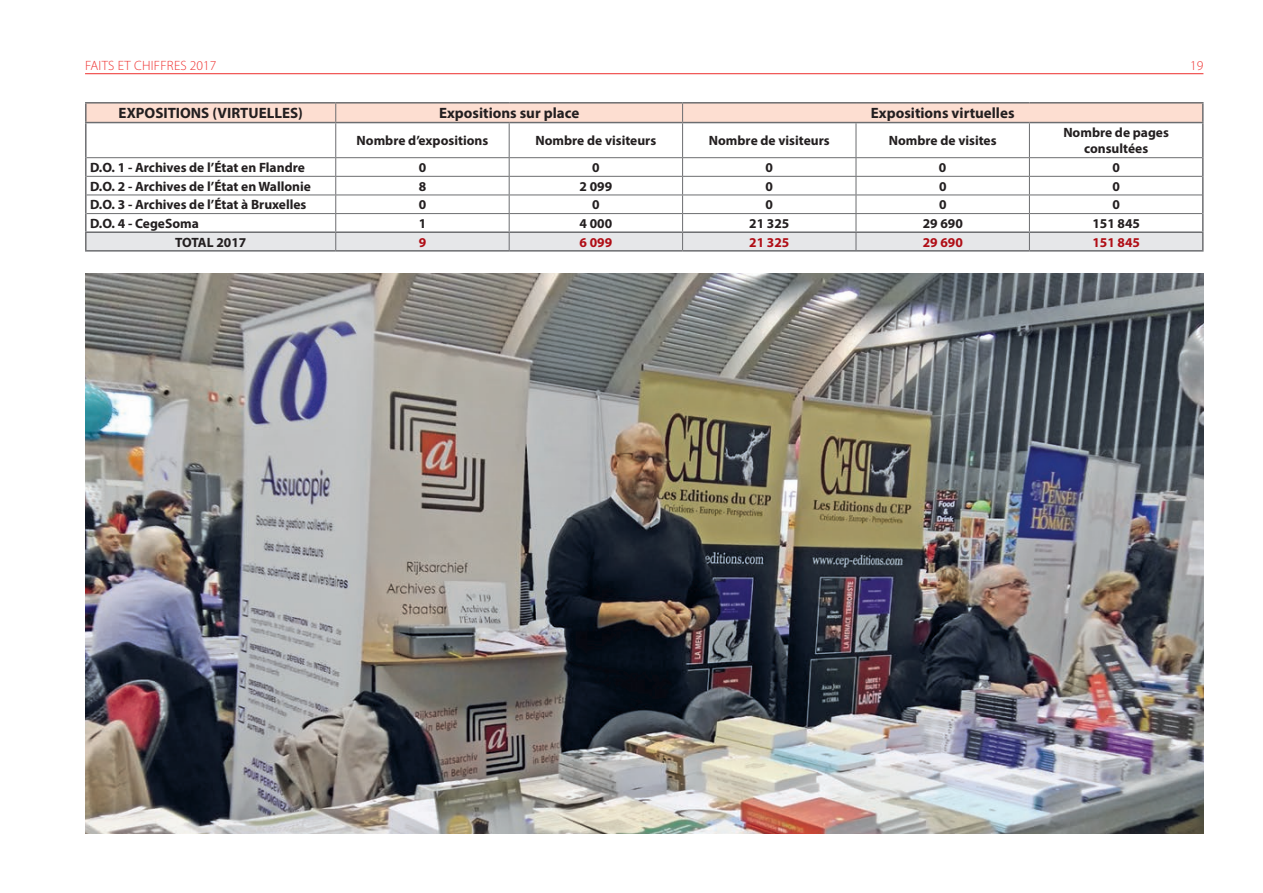
<style>
.page{position:relative;width:1263px;height:893px;background:#fff}
.page>*{position:absolute;margin:0;border:0;box-sizing:border-box;transform-origin:0 0}
.t1{font:700 15px "Myriad Pro";color:#231f20}
.t2{font:700 13.5px/16.5px "Myriad Pro";color:#231f20;text-align:center}
.t3{font:300 13.5px "Myriad Pro";letter-spacing:.02em;color:#ee2e2c}
.t4{font:700 13.5px "Myriad Pro";color:#b00d15}
</style>
<div class="page">
<hr style="left:85px;top:73px;width:1118px;height:1px;background:#ee2e2c">
<hr style="left:85px;top:123px;width:2px;height:35px;background:#6c6d70">
<hr style="left:1202px;top:123px;width:1px;height:35px;background:#6c6d70">
<hr style="left:335px;top:123px;width:1px;height:34px;background:#6c6d70">
<hr style="left:509px;top:123px;width:1px;height:34px;background:#6c6d70">
<hr style="left:682px;top:123px;width:1px;height:34px;background:#6c6d70">
<hr style="left:856px;top:123px;width:1px;height:34px;background:#6c6d70">
<hr style="left:1029px;top:123px;width:1px;height:34px;background:#6c6d70">
<hr style="left:87px;top:157px;width:249px;height:1px;background:#6c6d70">
<hr style="left:336px;top:157px;width:173px;height:1px;background:#6c6d70">
<hr style="left:509px;top:157px;width:174px;height:1px;background:#6c6d70">
<hr style="left:683px;top:157px;width:173px;height:1px;background:#6c6d70">
<hr style="left:856px;top:157px;width:173px;height:1px;background:#6c6d70">
<hr style="left:1029px;top:157px;width:173px;height:1px;background:#6c6d70">
<hr style="left:85px;top:250px;width:251px;height:2px;background:#6c6d70">
<hr style="left:336px;top:250px;width:173px;height:2px;background:#6c6d70">
<hr style="left:509px;top:250px;width:174px;height:2px;background:#6c6d70">
<hr style="left:683px;top:250px;width:173px;height:2px;background:#6c6d70">
<hr style="left:856px;top:250px;width:173px;height:2px;background:#6c6d70">
<hr style="left:1029px;top:250px;width:174px;height:2px;background:#6c6d70">
<svg style="left:85px;top:158px;width:1118px;height:93px"></svg>
<hr style="left:85px;top:102px;width:251px;height:2px;background:#6c6d70">
<hr style="left:336px;top:102px;width:173px;height:2px;background:#6c6d70">
<hr style="left:509px;top:102px;width:174px;height:2px;background:#6c6d70">
<hr style="left:683px;top:102px;width:173px;height:2px;background:#6c6d70">
<hr style="left:856px;top:102px;width:173px;height:2px;background:#6c6d70">
<hr style="left:1029px;top:102px;width:174px;height:2px;background:#6c6d70">
<svg style="left:85px;top:103px;width:1118px;height:20px;background:#efd3c8"></svg>
<img style="left:85px;top:273px;width:1118px;height:560px">
<p class="t3" style="left:85px;top:57px;width:133px">FAITS ET CHIFFRES 2017</p>
<p class="t3" style="left:1190px;top:57px;width:15px">19</p>
<p class="t1" style="left:119px;top:103px;width:186px">EXPOSITIONS (VIRTUELLES)</p>
<p class="t1" style="left:439px;top:103px;width:142px">Expositions sur place</p>
<p class="t1" style="left:871px;top:103px;width:145px">Expositions virtuelles</p>
<p class="t2" style="left:357px;top:132px;width:133px">Nombre d’expositions</p>
<p class="t2" style="left:535px;top:132px;width:122px">Nombre de visiteurs</p>
<p class="t2" style="left:709px;top:132px;width:122px">Nombre de visiteurs</p>
<p class="t2" style="left:889px;top:132px;width:109px">Nombre de visites</p>
<p class="t2" style="left:1063px;top:124px;width:107px">Nombre de pages consultées</p>
<p class="t2" style="left:90px;top:159px;width:216px">D.O. 1 - Archives de l’État en Flandre</p>
<p class="t2" style="left:419px;top:159px;width:9px">0</p>
<p class="t2" style="left:592px;top:159px;width:9px">0</p>
<p class="t2" style="left:765px;top:159px;width:9px">0</p>
<p class="t2" style="left:939px;top:159px;width:9px">0</p>
<p class="t2" style="left:1112px;top:159px;width:9px">0</p>
<p class="t2" style="left:90px;top:177px;width:222px">D.O. 2 - Archives de l’État en Wallonie</p>
<p class="t2" style="left:419px;top:177px;width:9px">8</p>
<p class="t2" style="left:579px;top:177px;width:34px">2 099</p>
<p class="t2" style="left:765px;top:177px;width:9px">0</p>
<p class="t2" style="left:939px;top:177px;width:9px">0</p>
<p class="t2" style="left:1112px;top:177px;width:9px">0</p>
<p class="t2" style="left:90px;top:196px;width:218px">D.O. 3 - Archives de l’État à Bruxelles</p>
<p class="t2" style="left:419px;top:196px;width:9px">0</p>
<p class="t2" style="left:592px;top:196px;width:9px">0</p>
<p class="t2" style="left:765px;top:196px;width:9px">0</p>
<p class="t2" style="left:939px;top:196px;width:9px">0</p>
<p class="t2" style="left:1112px;top:196px;width:9px">0</p>
<p class="t2" style="left:90px;top:215px;width:110px">D.O. 4 - CegeSoma</p>
<p class="t2" style="left:419px;top:215px;width:9px">1</p>
<p class="t2" style="left:580px;top:215px;width:34px">4 000</p>
<p class="t2" style="left:749px;top:215px;width:42px">21 325</p>
<p class="t2" style="left:923px;top:215px;width:42px">29 690</p>
<p class="t2" style="left:1092px;top:215px;width:49px">151 845</p>
<p class="t2" style="left:175px;top:233px;width:73px">TOTAL 2017</p>
<p class="t4" style="left:419px;top:233px;width:9px">9</p>
<p class="t4" style="left:580px;top:233px;width:34px">6 099</p>
<p class="t4" style="left:749px;top:233px;width:42px">21 325</p>
<p class="t4" style="left:923px;top:233px;width:42px">29 690</p>
<p class="t4" style="left:1092px;top:233px;width:49px">151 845</p>
</div>
